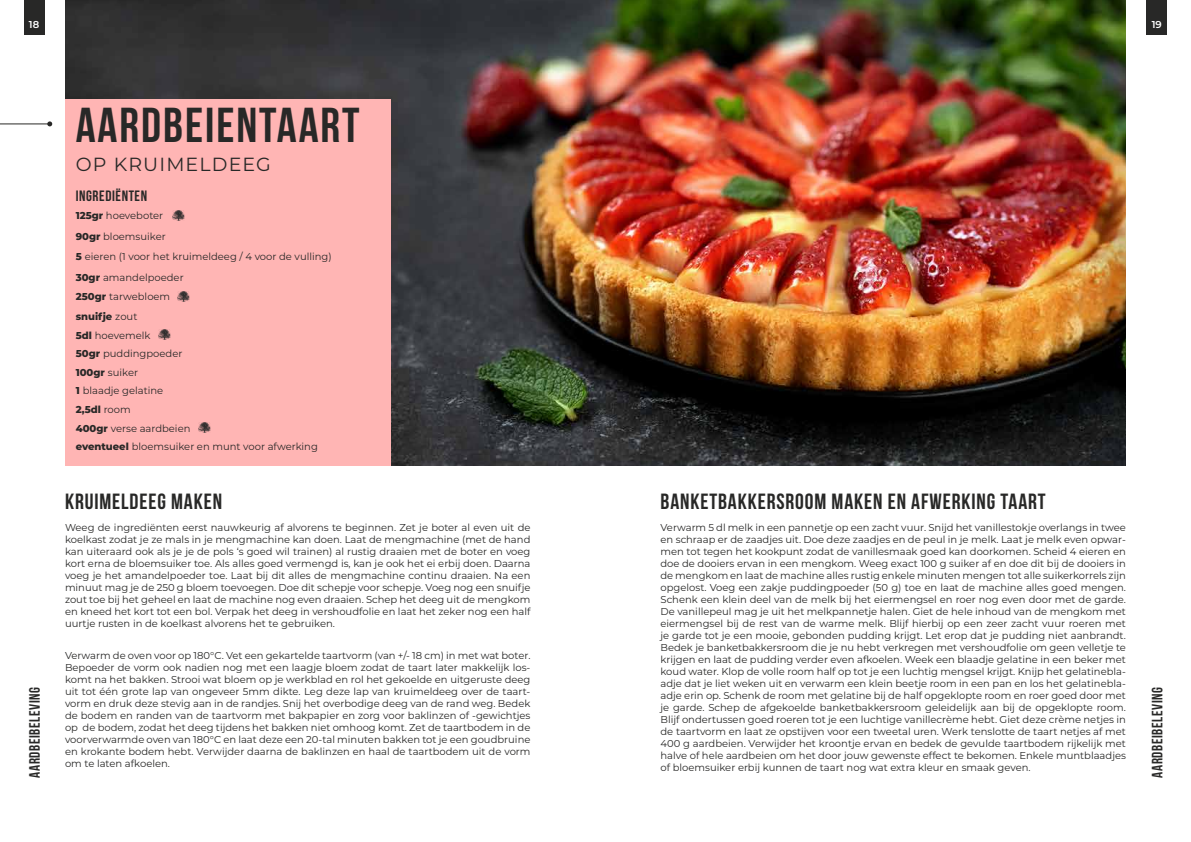
<style>
.page{position:relative;width:1191px;height:842px;background:#fff}
.page>*{position:absolute;margin:0;border:0;box-sizing:border-box;transform-origin:0 0}
.t1{font:700 49px "Bebas Neue";letter-spacing:.04em;color:#282827}
.t2{font:700 22px "Bebas Neue";letter-spacing:.04em;color:#282827}
.t3{font:19px "Montserrat";letter-spacing:.06em;color:#282827}
.t4{font:700 15px "Bebas Neue";letter-spacing:.04em;color:#282827}
.t5{font:10px/12px "Montserrat";color:#282827}
.t6{font:600 10px "Montserrat";color:#fff}
.s1{font-weight:800}
</style>
<div class="page">
<img style="left:65px;top:0;width:1061px;height:466px">
<div style="left:65px;top:100px;width:326px;height:366px;background:#ffb5b4"></div>
<svg style="left:177px;top:291px;width:12px;height:10px"></svg>
<svg style="left:199px;top:422px;width:12px;height:10px"></svg>
<svg style="left:158px;top:329px;width:12px;height:10px"></svg>
<div style="left:24px;top:0;width:20px;height:34px;background:#282827"></div>
<hr style="left:0;top:124px;width:48px;height:1px;background:#282827">
<svg style="left:47px;top:121px;width:5px;height:5px"></svg>
<svg style="left:172px;top:211px;width:12px;height:9px"></svg>
<div style="left:1146px;top:0;width:20px;height:34px;background:#282827"></div>
<p class="t6" style="left:29px;top:18px;width:12px">18</p>
<p class="t6" style="left:1151px;top:18px;width:12px">19</p>
<h1 class="t1" style="left:76px;top:98px;width:285px">AARDBEIENTAART</h1>
<h3 class="t3" style="left:76px;top:151px;width:197px">OP KRUIMELDEEG</h3>
<h3 class="t4" style="left:76px;top:188px;width:73px">INGREDIËNTEN</h3>
<p class="t5" style="left:76px;top:205px;width:257px;line-height:20.6px"><span class="s1">125gr</span> hoeveboter<br><span class="s1">90gr</span> bloemsuiker<br><span class="s1">5</span> eieren (1 voor het kruimeldeeg / 4 voor de vulling)<br><span class="s1">30gr</span> amandelpoeder</p>
<h3 class="t4" style="left:26px;top:778px;width:92px;rotate:-90deg">AARDBEIBELEVING</h3>
<p class="t5" style="left:76px;top:287px;width:96px;line-height:19.6px"><span class="s1">250gr</span> tarwebloem <span class="s1">snuifje</span> zout</p>
<p class="t5" style="left:76px;top:325px;width:244px;line-height:18.6px"><span class="s1">5dl</span> hoevemelk<br><span class="s1">50gr</span> puddingpoeder<br><span class="s1">100gr</span> suiker<br><span class="s1">1</span> blaadje gelatine<br><span class="s1">2,5dl</span> room<br><span class="s1">400gr</span> verse aardbeien<br><span class="s1">eventueel</span> bloemsuiker en munt voor afwerking</p>
<h2 class="t2" style="left:65px;top:489px;width:159px">KRUIMELDEEG MAKEN</h2>
<p class="t5" style="left:65px;top:521px;width:467px;text-align:justify">Weeg de ingrediënten eerst nauwkeurig af alvorens te beginnen. Zet je boter al even uit de koelkast zodat je ze mals in je mengmachine kan doen. Laat de mengmachine (met de hand kan uiteraard ook als je je de pols ‘s goed wil trainen) al rustig draaien met de boter en voeg kort erna de bloemsuiker toe. Als alles goed vermengd is, kan je ook het ei erbij doen. Daarna voeg je het amandelpoeder toe. Laat bij dit alles de mengmachine continu draaien. Na een minuut mag je de 250 g bloem toevoegen. Doe dit schepje voor schepje. Voeg nog een snuifje zout toe bij het geheel en laat de machine nog even draaien. Schep het deeg uit de mengkom en kneed het kort tot een bol. Verpak het deeg in vershoudfolie en laat het zeker nog een half uurtje rusten in de koelkast alvorens het te gebruiken.</p>
<p class="t5" style="left:65px;top:649px;width:467px;text-align:justify">Verwarm de oven voor op 180°C. Vet een gekartelde taartvorm (van +/- 18 cm) in met wat boter.<br>Bepoeder de vorm ook nadien nog met een laagje bloem zodat de taart later makkelijk los&shy;komt na het bakken. Strooi wat bloem op je werkblad en rol het gekoelde en uitgeruste deeg uit tot één grote lap van ongeveer 5mm dikte. Leg deze lap van kruimeldeeg over de taart&shy;vorm en druk deze stevig aan in de randjes. Snij het overbodige deeg van de rand weg. Bedek de bodem en randen van de taartvorm met bakpapier en zorg voor baklinzen of -gewichtjes op de bodem, zodat het deeg tijdens het bakken niet omhoog komt. Zet de taartbodem in de voorverwarmde oven van 180°C en laat deze een 20-tal minuten bakken tot je een goudbruine en krokante bodem hebt. Verwijder daarna de baklinzen en haal de taartbodem uit de vorm om te laten afkoelen.</p>
<h2 class="t2" style="left:660px;top:489px;width:387px">BANKETBAKKERSROOM MAKEN EN AFWERKING TAART</h2>
<p class="t5" style="left:660px;top:521px;width:467px;text-align:justify">Verwarm 5 dl melk in een pannetje op een zacht vuur. Snijd het vanillestokje overlangs in twee en schraap er de zaadjes uit. Doe deze zaadjes en de peul in je melk. Laat je melk even opwar&shy;men tot tegen het kookpunt zodat de vanillesmaak goed kan doorkomen. Scheid 4 eieren en doe de dooiers ervan in een mengkom. Weeg exact 100 g suiker af en doe dit bij de dooiers in de mengkom en laat de machine alles rustig enkele minuten mengen tot alle suikerkorrels zijn opgelost. Voeg een zakje puddingpoeder (50 g) toe en laat de machine alles goed mengen.<br>Schenk een klein deel van de melk bij het eiermengsel en roer nog even door met de garde.<br>De vanillepeul mag je uit het melkpannetje halen. Giet de hele inhoud van de mengkom met eiermengsel bij de rest van de warme melk. Blijf hierbij op een zeer zacht vuur roeren met je garde tot je een mooie, gebonden pudding krijgt. Let erop dat je pudding niet aanbrandt.<br>Bedek je banketbakkersroom die je nu hebt verkregen met vershoudfolie om geen velletje te krijgen en laat de pudding verder even afkoelen. Week een blaadje gelatine in een beker met koud water. Klop de volle room half op tot je een luchtig mengsel krijgt. Knijp het gelatinebla&shy;adje dat je liet weken uit en verwarm een klein beetje room in een pan en los het gelatinebla&shy;adje erin op. Schenk de room met gelatine bij de half opgeklopte room en roer goed door met je garde. Schep de afgekoelde banketbakkersroom geleidelijk aan bij de opgeklopte room.<br>Blijf ondertussen goed roeren tot je een luchtige vanillecrème hebt. Giet deze crème netjes in de taartvorm en laat ze opstijven voor een tweetal uren. Werk tenslotte de taart netjes af met 400 g aardbeien. Verwijder het kroontje ervan en bedek de gevulde taartbodem rijkelijk met halve of hele aardbeien om het door jouw gewenste effect te bekomen. Enkele muntblaadjes of bloemsuiker erbij kunnen de taart nog wat extra kleur en smaak geven.</p>
<h3 class="t4" style="left:1149px;top:778px;width:92px;rotate:-90deg">AARDBEIBELEVING</h3>
</div>
